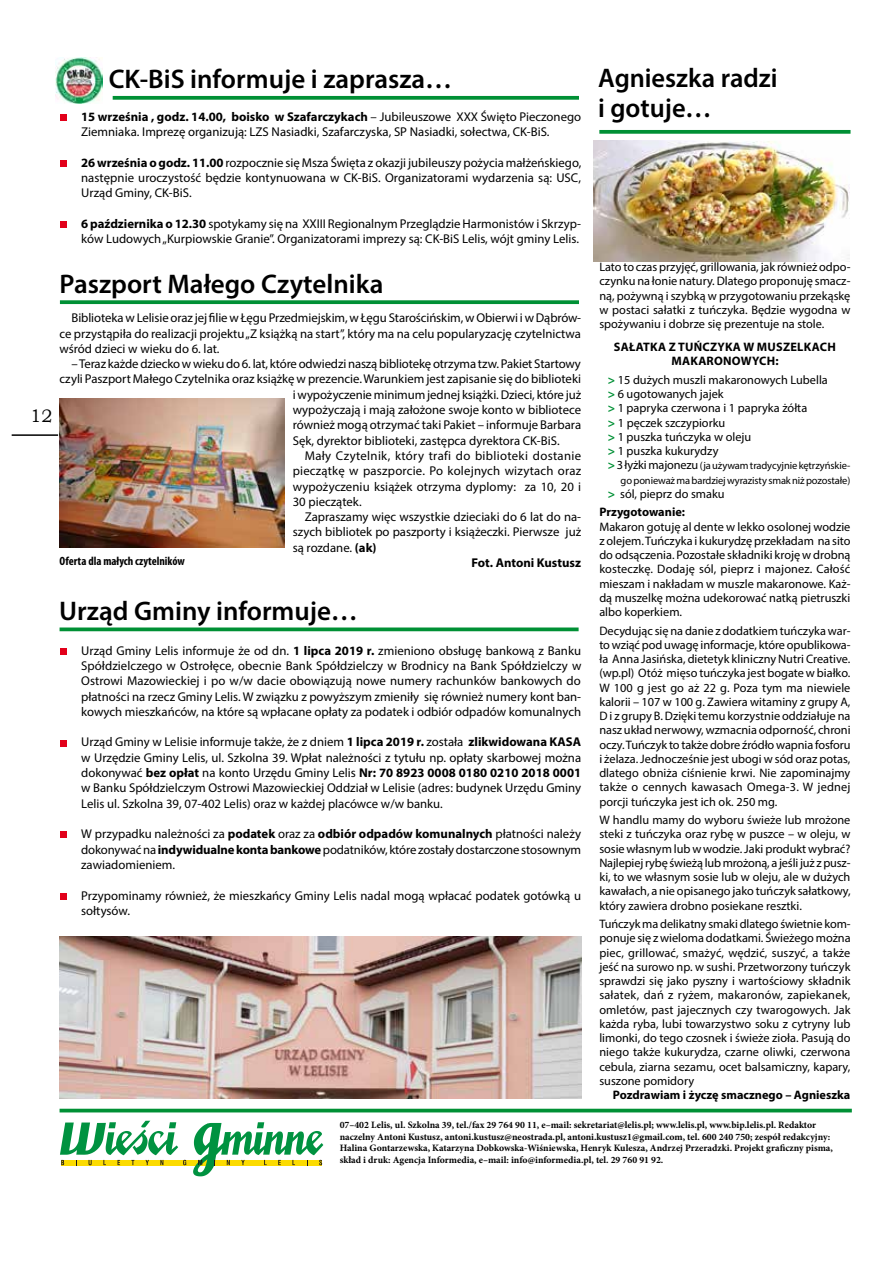
<style>
.page{position:relative;width:893px;height:1263px;background:#fff}
.page>*{position:absolute;margin:0;border:0;box-sizing:border-box;transform-origin:0 0}
.t1{font:600 27px "Myriad Pro";color:#000}
.t2{font:18px "Bookman Old Style";color:#000}
.t3{font:12.75px/15.3px "Myriad Pro";color:#000;text-align:justify}
.t4{font:12.75px "Myriad Pro";letter-spacing:.025em;color:#000}
.t5{font:700 12.75px "Myriad Pro";color:#000}
.t6{font:12.3px/14.2px "Myriad Pro";color:#000;text-align:justify}
.t7{font:700 12.3px/14.2px "Myriad Pro";letter-spacing:.005em;color:#000;text-align:center}
.t8{font:700 condensed 12px "Myriad Pro";color:#000}
.t9{font:10.5px/14.2px "Myriad Pro";letter-spacing:-.01em;color:#000;text-align:right}
.t10{font:700 9.75px/11.7px "Minion Pro";color:#000}
.s1{font-weight:700}
.s2{font-weight:700;color:#009035}
.s3{font-weight:700;font-size:12.3px;color:#009035}
.s4{font-size:12.3px}
</style>
<div class="page">
<hr style="left:12px;top:434px;width:46px;height:2px;background:#000">
<svg style="left:113px;top:96px;width:466px;height:4px;background:#139844"></svg>
<svg style="left:60px;top:300px;width:519px;height:4px;background:#139844"></svg>
<svg style="left:60px;top:627px;width:519px;height:4px;background:#209e4e"></svg>
<svg style="left:599px;top:130px;width:251px;height:4px"></svg>
<hr style="left:60px;top:1109px;width:792px;height:3px;background:#009035">
<div style="left:60px;top:114px;width:7px;height:7px;background:#e2001a"></div>
<div style="left:60px;top:160px;width:7px;height:7px;background:#e2001a"></div>
<div style="left:60px;top:221px;width:7px;height:7px;background:#e2001a"></div>
<img style="left:60px;top:399px;width:224px;height:149px">
<div style="left:60px;top:648px;width:7px;height:7px;background:#e2001a"></div>
<div style="left:60px;top:739px;width:7px;height:7px;background:#e2001a"></div>
<div style="left:60px;top:831px;width:7px;height:7px;background:#e2001a"></div>
<div style="left:60px;top:892px;width:7px;height:7px;background:#e2001a"></div>
<img style="left:60px;top:936px;width:521px;height:162px">
<img style="left:594px;top:140px;width:255px;height:122px">
<svg style="left:60px;top:1121px;width:263px;height:55px"></svg>
<img style="left:56px;top:58px;width:46px;height:45px">
<h2 class="t2" style="left:30px;top:404px;width:24px">12</h2>
<h1 class="t1" style="left:598px;top:61px;width:181px">Agnieszka radzi</h1>
<p class="t3" style="left:81px;top:109px;width:632px"><span class="s1">15 września , godz. 14.00, boisko w Szafarczykach</span> – Jubileuszowe XXX Święto Pieczonego <sup>i</sup> <sup>gotuje…<br></sup>Ziemniaka. Imprezę organizują: LZS Nasiadki, Szafarczyska, SP Nasiadki, sołectwa, CK-BiS.</p>
<p class="t3" style="left:81px;top:154px;width:502px"><span class="s1">26 września o godz. 11.00</span> rozpocznie się Msza Święta z okazji jubileuszy pożycia małżeńskiego, następnie uroczystość będzie kontynuowana w CK-BiS. Organizatorami wydarzenia są: USC, Urząd Gminy, CK-BiS.</p>
<p class="t3" style="left:81px;top:216px;width:501px"><span class="s1">6 października o 12.30</span> spotykamy się na XXIII Regionalnym Przeglądzie Harmonistów i Skrzyp&shy;ków Ludowych „Kurpiowskie Granie”. Organizatorami imprezy są: CK-BiS Lelis, wójt gminy Lelis.</p>
<h1 class="t1" style="left:109px;top:62px;width:345px">CK-BiS informuje i zaprasza…</h1>
<p class="t6" style="left:599px;top:260px;width:253px">Lato to czas przyjęć, grillowania, jak również odpo&shy;czynku na łonie natury. Dlatego proponuję smacz&shy;ną, pożywną i szybką w przygotowaniu przekąskę w postaci sałatki z tuńczyka. Będzie wygodna w spożywaniu i dobrze się prezentuje na stole.</p>
<p class="t7" style="left:614px;top:339px;width:223px">SAŁATKA Z TUŃCZYKA W MUSZELKACH<br>MAKARONOWYCH:</p>
<p class="t6" style="left:608px;top:372px;width:221px;text-align:left"><span class="s2">&gt;</span> 15 dużych muszli makaronowych Lubella <span class="s2">&gt;</span> 6 ugotowanych jajek<br><span class="s2">&gt;</span> 1 papryka czerwona i 1 papryka żółta<br><span class="s2">&gt;</span> 1 pęczek szczypiorku<br><span class="s2">&gt;</span> 1 puszka tuńczyka w oleju<br><span class="s2">&gt;</span> 1 puszka kukurydzy</p>
<p class="t9" style="left:608px;top:458px;width:244px"><span class="s3">&gt;</span> <span class="s4">3 łyżki majonezu</span> (ja używam tradycyjnie kętrzyńskie&shy;go ponieważ ma bardziej wyrazisty smak niż pozostałe)</p>
<p class="t6" style="left:599px;top:484px;width:127px;line-height:18.5px;text-indent:8px"><span class="s2">&gt;</span> sól, pieprz do smaku<br><span class="s1">Przygotowanie:</span></p>
<p class="t6" style="left:599px;top:519px;width:253px">Makaron gotuję al dente w lekko osolonej wodzie z olejem. Tuńczyka i kukurydzę przekładam na sito do odsączenia. Pozostałe składniki kroję w drobną kosteczkę. Dodaję sól, pieprz i majonez. Całość mieszam i nakładam w muszle makaronowe. Każ&shy;dą muszelkę można udekorować natką pietruszki albo koperkiem.</p>
<p class="t6" style="left:599px;top:623px;width:253px">Decydując się na danie z dodatkiem tuńczyka war&shy;to wziąć pod uwagę informacje, które opublikowa&shy;ła Anna Jasińska, dietetyk kliniczny Nutri Creative. (wp.pl) Otóż mięso tuńczyka jest bogate w białko.<br>W 100 g jest go aż 22 g. Poza tym ma niewiele kalorii – 107 w 100 g. Zawiera witaminy z grupy A, D i z grupy B. Dzięki temu korzystnie oddziałuje na nasz układ nerwowy, wzmacnia odporność, chroni oczy. Tuńczyk to także dobre źródło wapnia fosforu i żelaza. Jednocześnie jest ubogi w sód oraz potas, dlatego obniża ciśnienie krwi. Nie zapominajmy także o cennych kawasach Omega-3. W jednej porcji tuńczyka jest ich ok. 250 mg.</p>
<p class="t6" style="left:599px;top:813px;width:253px">W handlu mamy do wyboru świeże lub mrożone steki z tuńczyka oraz rybę w puszce – w oleju, w sosie własnym lub w wodzie. Jaki produkt wybrać?<br>Najlepiej rybę świeżą lub mrożoną, a jeśli już z pusz&shy;ki, to we własnym sosie lub w oleju, ale w dużych kawałach, a nie opisanego jako tuńczyk sałatkowy, który zawiera drobno posiekane resztki.</p>
<p class="t6" style="left:599px;top:917px;width:253px">Tuńczyk ma delikatny smaki dlatego świetnie kom&shy;ponuje się z wieloma dodatkami. Świeżego można piec, grillować, smażyć, wędzić, suszyć, a także jeść na surowo np. w sushi. Przetworzony tuńczyk sprawdzi się jako pyszny i wartościowy składnik sałatek, dań z ryżem, makaronów, zapiekanek, omletów, past jajecznych czy twarogowych. Jak każda ryba, lubi towarzystwo soku z cytryny lub limonki, do tego czosnek i świeże zioła. Pasują do niego także kukurydza, czarne oliwki, czerwona cebula, ziarna sezamu, ocet balsamiczny, kapary, suszone pomidory</p>
<p class="t7" style="left:613px;top:1087px;width:239px">Pozdrawiam i życzę smacznego – Agnieszka</p>
<p class="t10" style="left:340px;top:1119px;width:495px">07–402 Lelis, ul. Szkolna 39, tel./fax 29 764 90 11, e–mail: sekretariat@lelis.pl; www.lelis.pl, www.bip.lelis.pl. Redaktor naczelny Antoni Kustusz, antoni.kustusz@neostrada.pl, antoni.kustusz1@gmail.com, tel. 600 240 750; zespół redakcyjny:<br>Halina Gontarzewska, Katarzyna Dobkowska-Wiśniewska, Henryk Kulesza, Andrzej Przeradzki. Projekt graficzny pisma, skład i druk: Agencja Informedia, e–mail: info@informedia.pl, tel. 29 760 91 92.</p>
<h1 class="t1" style="left:60px;top:266px;width:325px">Paszport Małego Czytelnika</h1>
<p class="t3" style="left:60px;top:310px;width:523px;text-indent:12px">Biblioteka w Lelisie oraz jej filie w Łęgu Przedmiejskim, w Łęgu Starościńskim, w Obierwi i w Dąbrów&shy;ce przystąpiła do realizacji projektu „Z książką na start”, który ma na celu popularyzację czytelnictwa wśród dzieci w wieku do 6. lat.</p>
<p class="t3" style="left:72px;top:356px;width:511px">– Teraz każde dziecko w wieku do 6. lat, które odwiedzi naszą bibliotekę otrzyma tzw. Pakiet Startowy</p>
<p class="t3" style="left:60px;top:371px;width:523px">czyli Paszport Małego Czytelnika oraz książkę w prezencie. Warunkiem jest zapisanie się do biblioteki</p>
<p class="t3" style="left:293px;top:387px;width:290px">i wypożyczenie minimum jednej książki. Dzieci, które już</p>
<p class="t3" style="left:293px;top:402px;width:290px">wypożyczają i mają założone swoje konto w bibliotece</p>
<p class="t3" style="left:293px;top:417px;width:290px">również mogą otrzymać taki Pakiet – informuje Barbara</p>
<p class="t3" style="left:293px;top:432px;width:268px">Sęk, dyrektor biblioteki, zastępca dyrektora CK-BiS.</p>
<p class="t4" style="left:305px;top:448px;width:278px">Mały Czytelnik, który trafi do biblioteki dostanie</p>
<p class="t3" style="left:293px;top:463px;width:290px">pieczątkę w paszporcie. Po kolejnych wizytach oraz</p>
<p class="t3" style="left:293px;top:478px;width:290px">wypożyczeniu książek otrzyma dyplomy: za 10, 20 i</p>
<p class="t3" style="left:293px;top:494px;width:71px">30 pieczątek.</p>
<p class="t3" style="left:305px;top:509px;width:278px">Zapraszamy więc wszystkie dzieciaki do 6 lat do na-</p>
<p class="t3" style="left:293px;top:524px;width:290px">szych bibliotek po paszporty i książeczki. Pierwsze już</p>
<p class="t3" style="left:293px;top:540px;width:85px">są rozdane. <span class="s1">(ak)</span></p>
<p class="t8" style="left:60px;top:554px;width:127px">Oferta dla małych czytelników</p>
<p class="t5" style="left:472px;top:554px;width:111px">Fot. Antoni Kustusz</p>
<h1 class="t1" style="left:59px;top:594px;width:300px">Urząd Gminy informuje…</h1>
<p class="t3" style="left:81px;top:642px;width:502px">Urząd Gminy Lelis informuje że od dn. <span class="s1">1 lipca 2019 r.</span> zmieniono obsługę bankową z Banku Spółdzielczego w Ostrołęce, obecnie Bank Spółdzielczy w Brodnicy na Bank Spółdzielczy w Ostrowi Mazowieckiej i po w/w dacie obowiązują nowe numery rachunków bankowych do płatności na rzecz Gminy Lelis. W związku z powyższym zmieniły się również numery kont ban&shy;kowych mieszkańców, na które są wpłacane opłaty za podatek i odbiór odpadów komunalnych</p>
<p class="t3" style="left:81px;top:734px;width:501px">Urząd Gminy w Lelisie informuje także, że z dniem <span class="s1">1 lipca 2019 r.</span> została <span class="s1">zlikwidowana KASA </span>w Urzędzie Gminy Lelis, ul. Szkolna 39. Wpłat należności z tytułu np. opłaty skarbowej można dokonywać <span class="s1">bez opłat</span> na konto Urzędu Gminy Lelis <span class="s1">Nr: 70 8923 0008 0180 0210 2018 0001 </span>w Banku Spółdzielczym Ostrowi Mazowieckiej Oddział w Lelisie (adres: budynek Urzędu Gminy Lelis ul. Szkolna 39, 07-402 Lelis) oraz w każdej placówce w/w banku.</p>
<p class="t3" style="left:81px;top:826px;width:502px">W przypadku należności za <span class="s1">podatek</span> oraz za <span class="s1">odbiór odpadów komunalnych</span> płatności należy dokonywać na <span class="s1">indywidualne konta bankowe</span> podatników, które zostały dostarczone stosownym zawiadomieniem.</p>
<p class="t3" style="left:81px;top:887px;width:501px">Przypominamy również, że mieszkańcy Gminy Lelis nadal mogą wpłacać podatek gotówką u sołtysów.</p>
</div>
